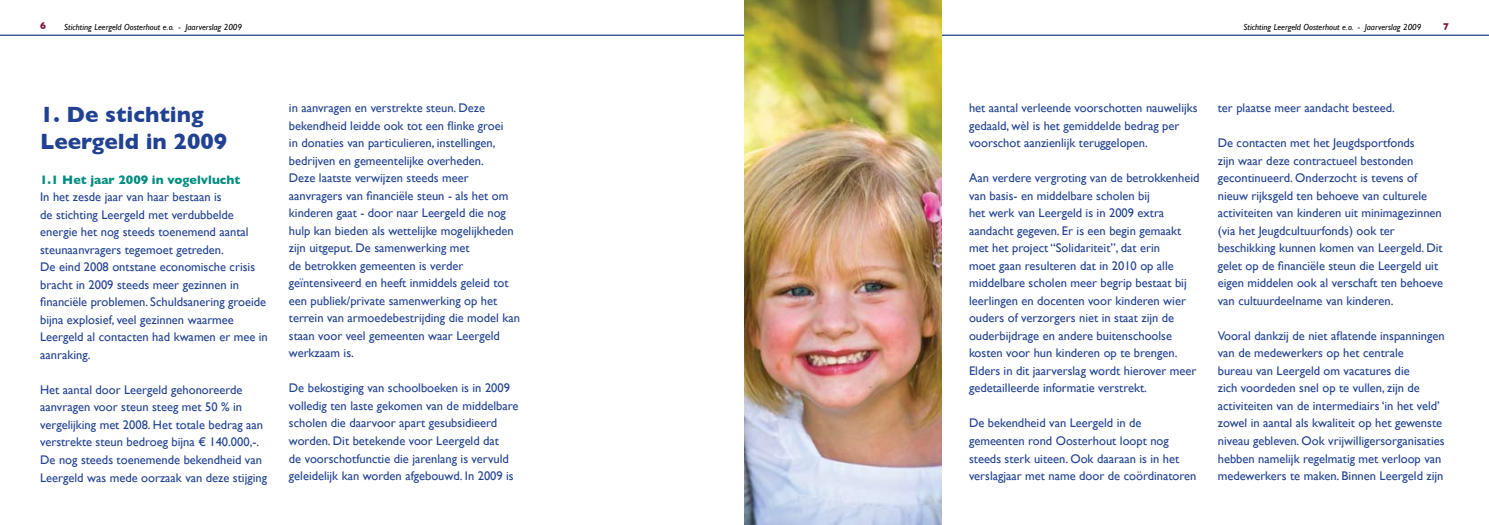
<style>
.page{position:relative;width:1489px;height:525px;background:#fff}
.page>*{position:absolute;margin:0;border:0;box-sizing:border-box;transform-origin:0 0}
.t1{font:700 22.5px/27px "Gill Sans";color:#214292}
.t2{font:12.5px/17.5px "Gill Sans";color:#214292}
.t3{font:700 12.5px "Gill Sans";color:#008d7f}
.t4{font:700 10px "Gill Sans";color:#7d1442}
.t5{font:italic 8.75px "Gill Sans";color:#000}
</style>
<div class="page">
<hr style="left:0;top:35px;width:1488px;height:1px;background:#214292">
<img style="left:744px;top:0;width:197px;height:524px">
<p class="t4" style="left:40px;top:20px;width:7px">6</p>
<p class="t5" style="left:64px;top:22px;width:179px">Stichting Leergeld Oosterhout e.o. - Jaarverslag 2009</p>
<h1 class="t1" style="left:40px;top:100px;width:188px">1. De stichting<br>Leergeld in 2009</h1>
<p class="t3" style="left:40px;top:172px;width:201px">1.1 Het jaar 2009 in vogelvlucht</p>
<p class="t2" style="left:40px;top:188px;width:229px">In het zesde jaar van haar bestaan is<br>de stichting Leergeld met verdubbelde energie het nog steeds toenemend aantal steunaanvragers tegemoet getreden.<br>De eind 2008 ontstane economische crisis bracht in 2009 steeds meer gezinnen in financiële problemen. Schuldsanering groeide bijna explosief, veel gezinnen waarmee Leergeld al contacten had kwamen er mee in aanraking.</p>
<p class="t2" style="left:40px;top:380px;width:228px">Het aantal door Leergeld gehonoreerde aanvragen voor steun steeg met 50 % in vergelijking met 2008. Het totale bedrag aan verstrekte steun bedroeg bijna € 140.000,-.<br>De nog steeds toenemende bekendheid van Leergeld was mede oorzaak van deze stijging</p>
<p class="t2" style="left:289px;top:99px;width:232px">in aanvragen en verstrekte steun. Deze bekendheid leidde ook tot een flinke groei<br>in donaties van particulieren, instellingen, bedrijven en gemeentelijke overheden.<br>Deze laatste verwijzen steeds meer aanvragers van financiële steun - als het om kinderen gaat - door naar Leergeld die nog hulp kan bieden als wettelijke mogelijkheden zijn uitgeput. De samenwerking met<br>de betrokken gemeenten is verder geïntensiveerd en heeft inmiddels geleid tot een publiek/private samenwerking op het terrein van armoedebestrijding die model kan staan voor veel gemeenten waar Leergeld werkzaam is.</p>
<p class="t2" style="left:289px;top:379px;width:231px">De bekostiging van schoolboeken is in 2009 volledig ten laste gekomen van de middelbare scholen die daarvoor apart gesubsidieerd worden. Dit betekende voor Leergeld dat<br>de voorschotfunctie die jarenlang is vervuld geleidelijk kan worden afgebouwd. In 2009 is</p>
<p class="t5" style="left:1243px;top:22px;width:179px">Stichting Leergeld Oosterhout e.o. - Jaarverslag 2009</p>
<p class="t4" style="left:1442px;top:21px;width:7px">7</p>
<p class="t2" style="left:969px;top:99px;width:230px">het aantal verleende voorschotten nauwelijks gedaald, wèl is het gemiddelde bedrag per voorschot aanzienlijk teruggelopen.</p>
<p class="t2" style="left:969px;top:169px;width:232px">Aan verdere vergroting van de betrokkenheid van basis- en middelbare scholen bij<br>het werk van Leergeld is in 2009 extra aandacht gegeven. Er is een begin gemaakt met het project “Solidariteit”, dat erin<br>moet gaan resulteren dat in 2010 op alle middelbare scholen meer begrip bestaat bij leerlingen en docenten voor kinderen wier ouders of verzorgers niet in staat zijn de ouderbijdrage en andere buitenschoolse kosten voor hun kinderen op te brengen.<br>Elders in dit jaarverslag wordt hierover meer gedetailleerde informatie verstrekt.</p>
<p class="t2" style="left:969px;top:414px;width:229px">De bekendheid van Leergeld in de gemeenten rond Oosterhout loopt nog steeds sterk uiteen. Ook daaraan is in het verslagjaar met name door de coördinatoren</p>
<p class="t2" style="left:1217px;top:99px;width:179px">ter plaatse meer aandacht besteed.</p>
<p class="t2" style="left:1217px;top:134px;width:227px">De contacten met het Jeugdsportfonds<br>zijn waar deze contractueel bestonden gecontinueerd. Onderzocht is tevens of nieuw rijksgeld ten behoeve van culturele activiteiten van kinderen uit minimagezinnen (via het Jeugdcultuurfonds) ook ter beschikking kunnen komen van Leergeld. Dit gelet op de financiële steun die Leergeld uit eigen middelen ook al verschaft ten behoeve van cultuurdeelname van kinderen.</p>
<p class="t2" style="left:1217px;top:326px;width:228px">Vooral dankzij de niet aflatende inspanningen van de medewerkers op het centrale<br>bureau van Leergeld om vacatures die<br>zich voordeden snel op te vullen, zijn de activiteiten van de intermediairs ‘in het veld’ zowel in aantal als kwaliteit op het gewenste niveau gebleven. Ook vrijwilligersorganisaties hebben namelijk regelmatig met verloop van medewerkers te maken. Binnen Leergeld zijn</p>
</div>
